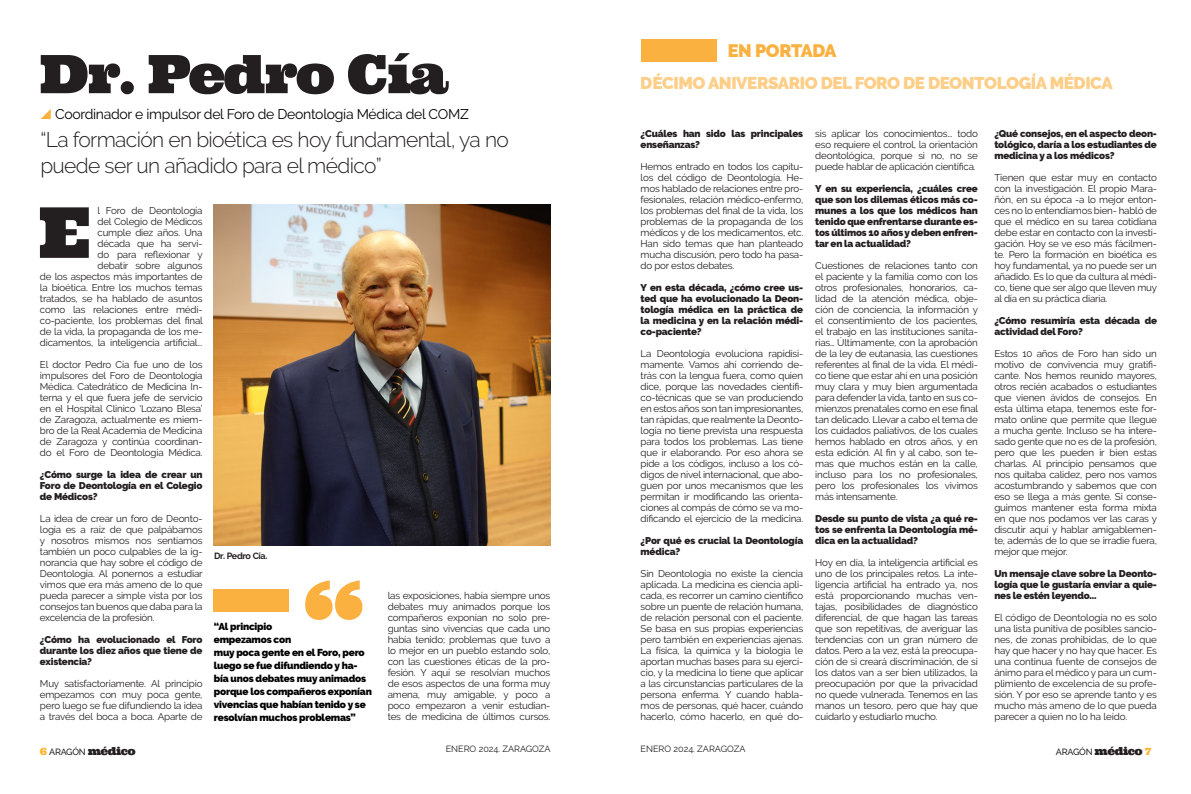
<style>
.page{position:relative;width:1191px;height:794px;background:#fff}
.page>*{position:absolute;margin:0;border:0;box-sizing:border-box;transform-origin:0 0}
.t1{font:115px "Ultra";color:#fbb140}
.t2{font:70.2px "Ultra";color:#231f20}
.t3{font:53px "Ultra";letter-spacing:-.04em;color:#231f20}
.t4{font:300 21px/26px "Raleway";letter-spacing:-.03em;color:#231f20}
.t5{font:900 18px "Raleway";letter-spacing:-.02em;color:#fbb140}
.t6{font:900 17px "Raleway";letter-spacing:-.025em;color:#fbb140}
.t7{font:14px "Raleway";letter-spacing:-.02em;color:#000}
.t8{font:900 10px/13px "Raleway";letter-spacing:-.02em;color:#000}
.t9{font:9.8px/11px "Raleway";letter-spacing:-.02em;color:#231f20;text-align:justify}
.t10{font:900 9.8px/11px "Raleway";letter-spacing:-.02em;color:#231f20;text-align:justify}
.t11{font:9px "Raleway";color:#231f20}
.t12{font:500 9px "Raleway";letter-spacing:-.03em;color:#231f20}
.t13{font:700 9px "Raleway";letter-spacing:-.03em;color:#231f20}
.s1{font-family:"Ultra";font-weight:400;font-size:10px;color:#fcb632}
.s2{font-family:"Ultra";font-weight:400;font-size:11px}
</style>
<div class="page">
<div style="left:641px;top:40px;width:75px;height:22px;background:#fbb140"></div>
<img style="left:214px;top:205px;width:336px;height:341px">
<div style="left:214px;top:590px;width:75px;height:22px;background:#fbb140"></div>
<h3 class="t3" style="left:40px;top:40px;width:410px">Dr. Pedro Cía</h3>
<h3 class="t4" style="left:40px;top:127px;width:470px">“La formación en bioética es hoy fundamental, ya no puede ser un añadido para el médico”</h3>
<p class="t9" style="left:40px;top:205px;width:164px;text-align:right">l Foro de Deontología<br>del Colegio de Médicos<br>cumple diez años. Una<br>década que ha servi-<br>do para reflexionar y<br>debatir sobre algunos<br>de los aspectos más importantes de la bioética. Entre los muchos temas tratados, se ha hablado de asuntos como las relaciones entre médi&shy;co-paciente, los problemas del final de la vida, la propaganda de los me&shy;dicamentos, la inteligencia artificial...</p>
<p class="t9" style="left:40px;top:359px;width:164px">El doctor Pedro Cía fue uno de los impulsores del Foro de Deontología Médica. Catedrático de Medicina In&shy;terna y el que fuera jefe de servicio en el Hospital Clínico ‘Lozano Blesa’ de Zaragoza, actualmente es miem&shy;bro de la Real Academia de Medicina de Zaragoza y continúa coordinan&shy;do el Foro de Deontología Médica.</p>
<p class="t10" style="left:40px;top:469px;width:164px">¿Cómo surge la idea de crear un Foro de Deontología en el Colegio de Médicos?</p>
<p class="t9" style="left:40px;top:513px;width:164px">La idea de crear un foro de Deonto&shy;logía es a raíz de que palpábamos y nosotros mismos nos sentíamos también un poco culpables de la ig&shy;norancia que hay sobre el código de Deontología. Al ponernos a estudiar vimos que era más ameno de lo que pueda parecer a simple vista por los consejos tan buenos que daba para la excelencia de la profesión.</p>
<p class="t10" style="left:40px;top:634px;width:164px">¿Cómo ha evolucionado el Foro durante los diez años que tiene de existencia?</p>
<p class="t9" style="left:40px;top:678px;width:164px">Muy satisfactoriamente. Al principio empezamos con muy poca gente, pero luego se fue difundiendo la idea a través del boca a boca. Aparte de</p>
<h3 class="t7" style="left:55px;top:106px;width:415px">Coordinador e impulsor del Foro de Deontología Médica del COMZ</h3>
<h2 class="t2" style="left:39px;top:187px;width:53px">E</h2>
<p class="t13" style="left:214px;top:551px;width:55px">Dr. Pedro Cía.</p>
<h1 class="t1" style="left:300px;top:549px;width:68px">“</h1>
<p class="t9" style="left:388px;top:590px;width:164px">las exposiciones, había siempre unos debates muy animados porque los compañeros exponían no solo pre&shy;guntas sino vivencias que cada uno había tenido; problemas que tuvo a lo mejor en un pueblo estando solo, con las cuestiones éticas de la pro&shy;fesión. Y aquí se resolvían muchos de esos aspectos de una forma muy amena, muy amigable, y poco a poco empezaron a venir estudian&shy;tes de medicina de últimos cursos.</p>
<p class="t8" style="left:214px;top:620px;width:159px">“Al principio<br>empezamos con<br>muy poca gente en el Foro, pero luego se fue difundiendo y ha&shy;bía unos debates muy animados porque los compañeros exponían vivencias que habían tenido y se resolvían muchos problemas”</p>
<h3 class="t5" style="left:728px;top:40px;width:110px">EN PORTADA</h3>
<h3 class="t6" style="left:641px;top:73px;width:473px">DÉCIMO ANIVERSARIO DEL FORO DE DEONTOLOGÍA MÉDICA</h3>
<p class="t10" style="left:640px;top:128px;width:164px">¿Cuáles han sido las principales enseñanzas?</p>
<p class="t9" style="left:640px;top:161px;width:164px">Hemos entrado en todos los capítu&shy;los del código de Deontología. He&shy;mos hablado de relaciones entre pro&shy;fesionales, relación médico-enfermo, los problemas del final de la vida, los problemas de la propaganda de los médicos y de los medicamentos, etc.<br>Han sido temas que han planteado mucha discusión, pero todo ha pasa&shy;do por estos debates.</p>
<p class="t10" style="left:640px;top:282px;width:164px">Y en esta década, ¿cómo cree us&shy;ted que ha evolucionado la Deon&shy;tología médica en la práctica de la medicina y en la relación médi&shy;co-paciente?</p>
<p class="t9" style="left:640px;top:348px;width:164px">La Deontología evoluciona rapidísi&shy;mamente. Vamos ahí corriendo de&shy;trás con la lengua fuera, como quien dice, porque las novedades científi&shy;co-técnicas que se van produciendo en estos años son tan impresionantes, tan rápidas, que realmente la Deonto&shy;logía no tiene prevista una respuesta para todos los problemas. Las tiene que ir elaborando. Por eso ahora se pide a los códigos, incluso a los có&shy;digos de nivel internacional, que abo&shy;guen por unos mecanismos que les permitan ir modificando las orienta&shy;ciones al compás de cómo se va mo&shy;dificando el ejercicio de la medicina.</p>
<p class="t10" style="left:640px;top:535px;width:164px">¿Por qué es crucial la Deontología médica?</p>
<p class="t9" style="left:640px;top:568px;width:164px">Sin Deontología no existe la ciencia aplicada. La medicina es ciencia apli&shy;cada, es recorrer un camino científico sobre un puente de relación humana, de relación personal con el paciente.<br>Se basa en sus propias experiencias pero también en experiencias ajenas.<br>La física, la química y la biología le aportan muchas bases para su ejerci&shy;cio, y la medicina lo tiene que aplicar a las circunstancias particulares de la persona enferma. Y cuando habla&shy;mos de personas, qué hacer, cuándo hacerlo, cómo hacerlo, en qué do-</p>
<p class="t9" style="left:815px;top:128px;width:164px">sis aplicar los conocimientos... todo eso requiere el control, la orientación deontológica, porque si no, no se puede hablar de aplicación científica.</p>
<p class="t10" style="left:815px;top:183px;width:164px">Y en su experiencia, ¿cuáles cree que son los dilemas éticos más co&shy;munes a los que los médicos han tenido que enfrentarse durante es&shy;tos últimos 10 años y deben enfren&shy;tar en la actualidad?</p>
<p class="t9" style="left:815px;top:260px;width:164px">Cuestiones de relaciones tanto con el paciente y la familia como con los otros profesionales, honorarios, ca&shy;lidad de la atención médica, obje&shy;ción de conciencia, la información y el consentimiento de los pacientes, el trabajo en las instituciones sanita&shy;rias… Últimamente, con la aprobación de la ley de eutanasia, las cuestiones referentes al final de la vida. El médi&shy;co tiene que estar ahí en una posición muy clara y muy bien argumentada para defender la vida, tanto en sus co&shy;mienzos prenatales como en ese final tan delicado. Llevar a cabo el tema de los cuidados paliativos, de los cuales hemos hablado en otros años, y en esta edición. Al fin y al cabo, son te&shy;mas que muchos están en la calle, incluso para los no profesionales, pero los profesionales los vivimos más intensamente.</p>
<p class="t10" style="left:815px;top:513px;width:164px">Desde su punto de vista ¿a qué re&shy;tos se enfrenta la Deontología mé&shy;dica en la actualidad?</p>
<p class="t9" style="left:815px;top:557px;width:164px">Hoy en día, la inteligencia artificial es uno de los principales retos. La inte&shy;ligencia artificial ha entrado ya, nos está proporcionando muchas ven&shy;tajas, posibilidades de diagnóstico diferencial, de que hagan las tareas que son repetitivas, de averiguar las tendencias con un gran número de datos. Pero a la vez, está la preocupa&shy;ción de si creará discriminación, de si los datos van a ser bien utilizados, la preocupación por que la privacidad no quede vulnerada. Tenemos en las manos un tesoro, pero que hay que cuidarlo y estudiarlo mucho.</p>
<p class="t10" style="left:994px;top:128px;width:164px">¿Qué consejos, en el aspecto deon&shy;tológico, daría a los estudiantes de medicina y a los médicos?</p>
<p class="t9" style="left:994px;top:172px;width:164px">Tienen que estar muy en contacto con la investigación. El propio Mara&shy;ñón, en su época -a lo mejor enton&shy;ces no lo entendíamos bien- habló de que el médico en su tarea cotidiana debe estar en contacto con la investi&shy;gación. Hoy se ve eso más fácilmen&shy;te. Pero la formación en bioética es hoy fundamental, ya no puede ser un añadido. Es lo que da cultura al médi&shy;co, tiene que ser algo que lleven muy al día en su práctica diaria.</p>
<p class="t10" style="left:994px;top:315px;width:164px">¿Cómo resumiría esta década de actividad del Foro?</p>
<p class="t9" style="left:994px;top:348px;width:164px">Estos 10 años de Foro han sido un motivo de convivencia muy gratifi&shy;cante. Nos hemos reunido mayores, otros recién acabados o estudiantes que vienen ávidos de consejos. En esta última etapa, tenemos este for&shy;mato online que permite que llegue a mucha gente. Incluso se ha intere&shy;sado gente que no es de la profesión, pero que les pueden ir bien estas charlas. Al principio pensamos que nos quitaba calidez, pero nos vamos acostumbrando y sabemos que con eso se llega a más gente. Si conse&shy;guimos mantener esta forma mixta en que nos podamos ver las caras y discutir aquí y hablar amigablemen&shy;te, además de lo que se irradie fuera, mejor que mejor.</p>
<p class="t10" style="left:994px;top:568px;width:164px">Un mensaje clave sobre la Deonto&shy;logía que le gustaría enviar a quie&shy;nes le estén leyendo...</p>
<p class="t9" style="left:994px;top:612px;width:164px">El código de Deontología no es solo una lista punitiva de posibles sancio&shy;nes, de zonas prohibidas, de lo que hay que hacer y no hay que hacer. Es una continua fuente de consejos de ánimo para el médico y para un cum&shy;plimiento de excelencia de su profe&shy;sión. Y por eso se aprende tanto y es mucho más ameno de lo que pueda parecer a quien no lo ha leído.</p>
<p class="t12" style="left:40px;top:746px;width:98px"><span class="s1">6</span> ARAGÓN <span class="s2">médico</span></p>
<p class="t11" style="left:446px;top:744px;width:106px">ENERO 2024. ZARAGOZA</p>
<p class="t11" style="left:640px;top:744px;width:106px">ENERO 2024. ZARAGOZA</p>
<p class="t12" style="left:1056px;top:746px;width:97px">ARAGÓN <span class="s2">médico</span> <span class="s1">7</span></p>
</div>
